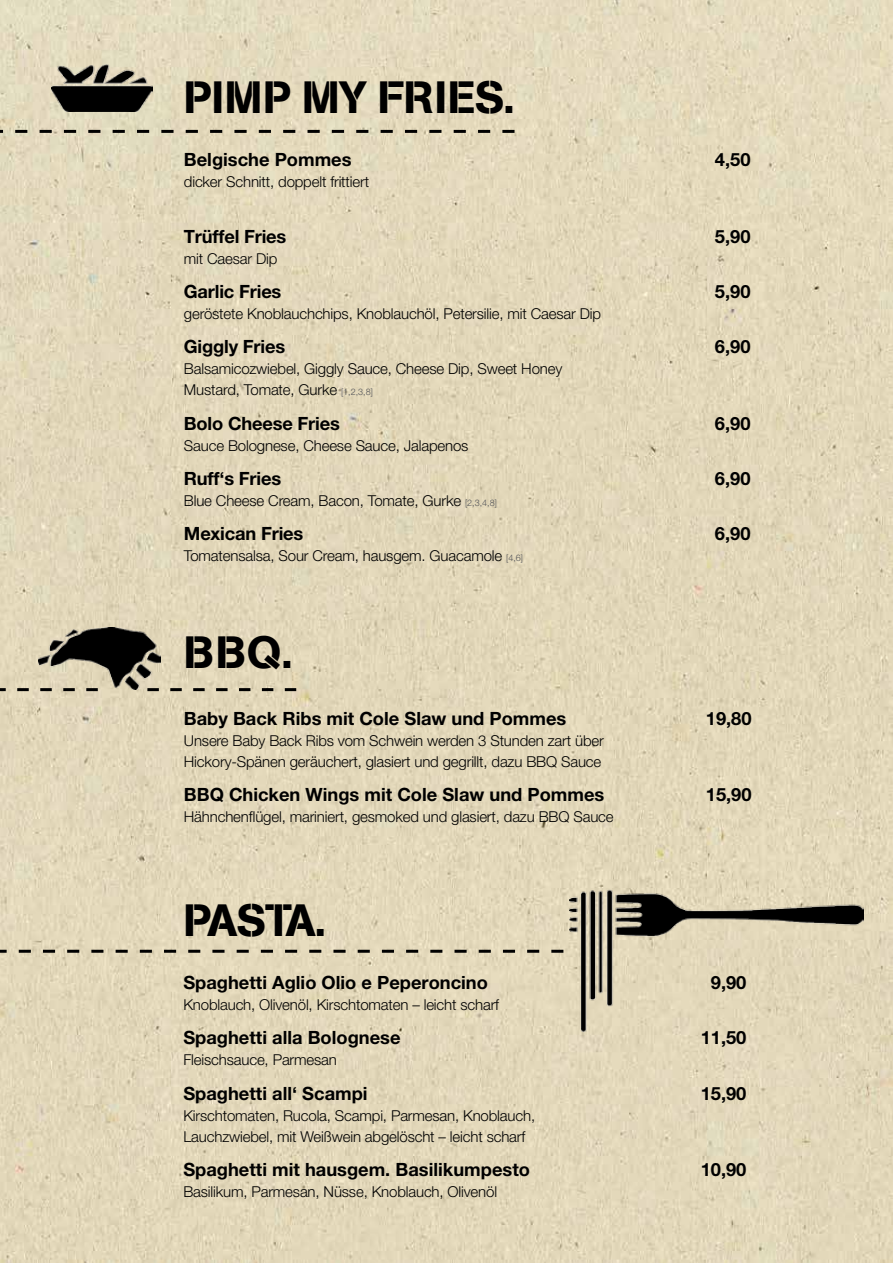
<style>
.page{position:relative;width:893px;height:1263px;background:#fff}
.page>*{position:absolute;margin:0;border:0;box-sizing:border-box;transform-origin:0 0}
.t1{font:45px "AG Book Stencil";letter-spacing:-.015em;color:#000}
.t2{font:700 18.3px "Helvetica Neue LT Pro";color:#000}
.t3{font:300 15px/21px "Helvetica Neue LT Pro";letter-spacing:-.01em;color:#000}
.s1{font-size:9px;color:#55565a}
</style>
<div class="page">
<img style="left:0;top:0;width:893px;height:1263px">
<svg style="left:0;top:688px;width:98px;height:3px"></svg>
<img style="left:51px;top:64px;width:101px;height:48px">
<svg style="left:0;top:130px;width:514px;height:3px;background:#746f60"></svg>
<img style="left:38px;top:627px;width:122px;height:62px">
<svg style="left:147px;top:688px;width:149px;height:3px"></svg>
<img style="left:570px;top:887px;width:293px;height:147px">
<svg style="left:0;top:950px;width:563px;height:3px;background:#797363"></svg>
<h1 class="t1" style="left:184px;top:70px;width:55px">PIMP</h1>
<h1 class="t1" style="left:302px;top:70px;width:128px">MY FRIES</h1>
<h1 class="t1" style="left:504px;top:70px;width:13px">.</h1>
<p class="t2" style="left:184px;top:148px;width:169px">Belgische Pommes</p>
<p class="t3" style="left:184px;top:171px;width:187px">dicker Schnitt, doppelt frittiert</p>
<p class="t2" style="left:715px;top:148px;width:37px">4,50</p>
<p class="t2" style="left:184px;top:225px;width:104px">Trüffel Fries</p>
<p class="t3" style="left:184px;top:248px;width:95px">mit Caesar Dip</p>
<p class="t2" style="left:715px;top:225px;width:37px">5,90</p>
<p class="t2" style="left:184px;top:280px;width:99px">Garlic Fries</p>
<p class="t3" style="left:184px;top:303px;width:419px">geröstete Knoblauchchips, Knoblauchöl, Petersilie, mit Caesar Dip</p>
<p class="t2" style="left:715px;top:280px;width:37px">5,90</p>
<p class="t2" style="left:184px;top:336px;width:103px">Giggly Fries</p>
<p class="t3" style="left:184px;top:358px;width:380px">Balsamicozwiebel, Giggly Sauce, Cheese Dip, Sweet Honey<br>Mustard, Tomate, Gurke <span class="s1">[1,2,3,8]</span></p>
<p class="t2" style="left:715px;top:336px;width:37px">6,90</p>
<p class="t2" style="left:184px;top:412px;width:157px">Bolo Cheese Fries</p>
<p class="t3" style="left:184px;top:435px;width:286px">Sauce Bolognese, Cheese Sauce, Jalapenos</p>
<p class="t2" style="left:715px;top:412px;width:37px">6,90</p>
<p class="t2" style="left:184px;top:467px;width:99px">Ruff‘s Fries</p>
<p class="t3" style="left:184px;top:490px;width:314px">Blue Cheese Cream, Bacon, Tomate, Gurke <span class="s1">[2,3,4,8]</span></p>
<p class="t2" style="left:715px;top:467px;width:37px">6,90</p>
<p class="t2" style="left:184px;top:523px;width:121px">Mexican Fries</p>
<p class="t3" style="left:184px;top:545px;width:341px">Tomatensalsa, Sour Cream, hausgem. Guacamole <span class="s1">[4,6]</span></p>
<p class="t2" style="left:715px;top:523px;width:37px">6,90</p>
<h1 class="t1" style="left:184px;top:625px;width:110px">BBQ.</h1>
<p class="t2" style="left:184px;top:707px;width:384px">Baby Back Ribs mit Cole Slaw und Pommes</p>
<p class="t3" style="left:184px;top:730px;width:421px">Unsere Baby Back Ribs vom Schwein werden 3 Stunden zart über<br>Hickory-Spänen geräuchert, glasiert und gegrillt, dazu BBQ Sauce</p>
<p class="t2" style="left:706px;top:707px;width:47px">19,80</p>
<p class="t2" style="left:184px;top:783px;width:422px">BBQ Chicken Wings mit Cole Slaw und Pommes</p>
<p class="t3" style="left:184px;top:806px;width:431px">Hähnchenflügel, mariniert, gesmoked und glasiert, dazu BBQ Sauce</p>
<p class="t2" style="left:706px;top:783px;width:47px">15,90</p>
<h1 class="t1" style="left:183px;top:893px;width:144px">PASTA.</h1>
<p class="t2" style="left:183px;top:971px;width:306px">Spaghetti Aglio Olio e Peperoncino</p>
<p class="t3" style="left:183px;top:994px;width:317px">Knoblauch, Olivenöl, Kirschtomaten – leicht scharf</p>
<p class="t2" style="left:711px;top:971px;width:37px">9,90</p>
<p class="t2" style="left:183px;top:1026px;width:219px">Spaghetti alla Bolognese</p>
<p class="t3" style="left:183px;top:1049px;width:155px">Fleischsauce, Parmesan</p>
<p class="t2" style="left:701px;top:1026px;width:47px">11,50</p>
<p class="t2" style="left:183px;top:1082px;width:186px">Spaghetti all‘ Scampi</p>
<p class="t3" style="left:183px;top:1104px;width:353px">Kirschtomaten, Rucola, Scampi, Parmesan, Knoblauch,<br>Lauchzwiebel, mit Weißwein abgelöscht – leicht scharf</p>
<p class="t2" style="left:701px;top:1082px;width:47px">15,90</p>
<p class="t2" style="left:183px;top:1158px;width:348px">Spaghetti mit hausgem. Basilikumpesto</p>
<p class="t3" style="left:183px;top:1181px;width:315px">Basilikum, Parmesan, Nüsse, Knoblauch, Olivenöl</p>
<p class="t2" style="left:701px;top:1158px;width:47px">10,90</p>
</div>
